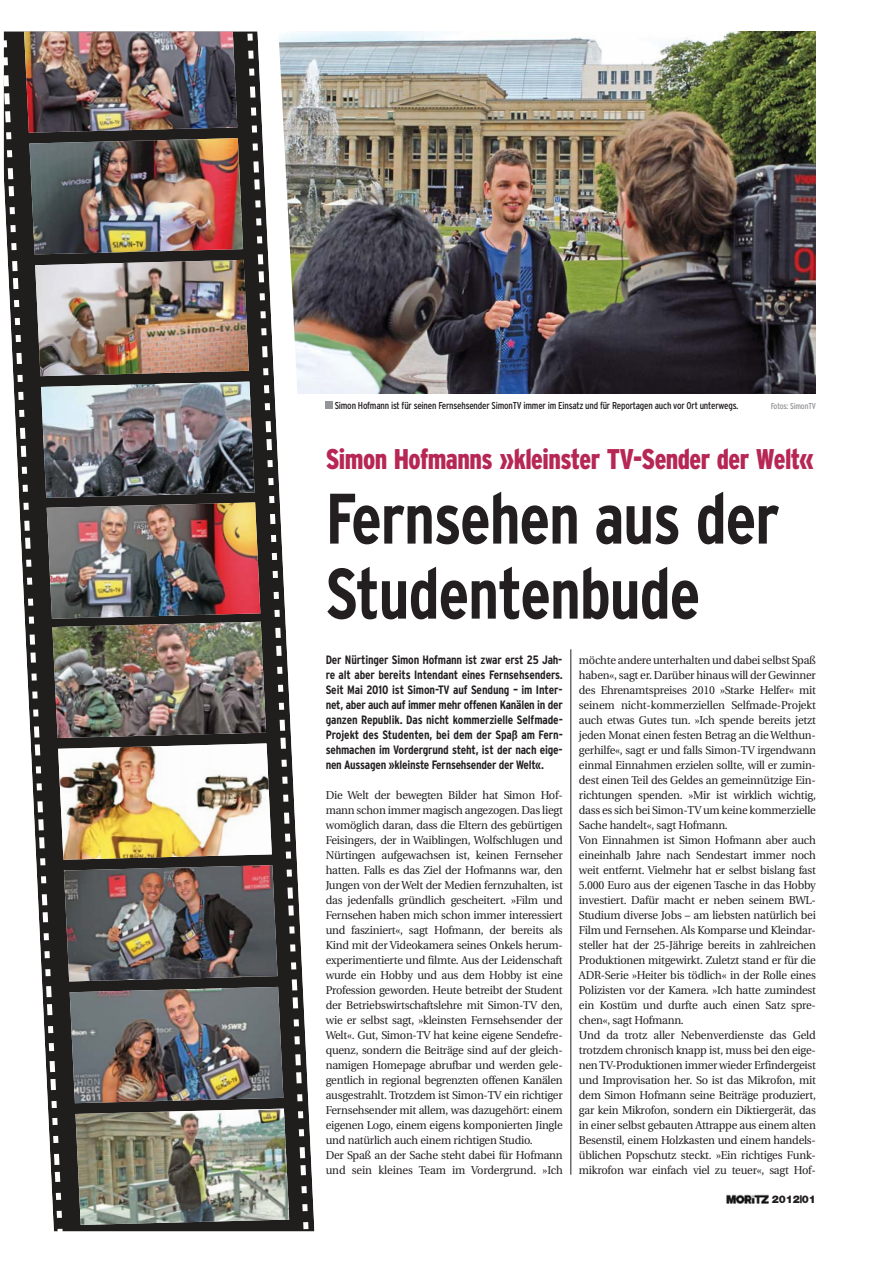
<style>
.page{position:relative;width:893px;height:1263px;background:#fff}
.page>*{position:absolute;margin:0;border:0;box-sizing:border-box;transform-origin:0 0}
.t1{font:700 condensed 71.25px/75px "Interstate";letter-spacing:-.02em;color:#231f20;scale:.95 1}
.t2{font:900 condensed 28.5px "Interstate";letter-spacing:-.02em;color:#b72755;scale:.93 1}
.t3{font:700 condensed 12.15px/15px "Interstate";letter-spacing:-.02em;color:#231f20;text-align:justify}
.t4{font:11.4px/15px "Utopia";letter-spacing:-.02em;color:#231f20}
.t5{font:900 10.65px "Helvetica Neue";letter-spacing:-.015em;color:#231f20}
.t6{font:condensed 10.05px "Interstate";letter-spacing:-.02em;color:#231f20}
.t7{font:condensed 8.55px "Interstate";letter-spacing:-.02em;color:#939598}
</style>
<div class="page">
<img style="left:726px;top:1195px;width:43px;height:9px">
<hr style="left:570px;top:649px;width:1px;height:526px;background:#231f20">
<div style="left:326px;top:401px;width:7px;height:8px;background:#939598"></div>
<img style="left:314px;top:32px;width:502px;height:361px">
<img style="left:4px;top:32px;width:310px;height:1199px">
<img style="left:75px;top:1109px;width:214px;height:116px">
<img style="left:70px;top:987px;width:213px;height:116px">
<img style="left:24px;top:32px;width:276px;height:949px">
<img style="left:47px;top:502px;width:213px;height:117px">
<p class="t6" style="left:335px;top:401px;width:405px">Simon Hofmann ist für seinen Fernsehsender SimonTV immer im Einsatz und für Reportagen auch vor Ort unterwegs.</p>
<p class="t7" style="left:771px;top:402px;width:47px">Fotos: SimonTV</p>
<h2 class="t2" style="left:326px;top:442px;width:527px">Simon Hofmanns »kleinster TV-Sender der Welt«</h2>
<h1 class="t1" style="left:326px;top:487px;width:479px">Fernsehen aus der<br>Studentenbude</h1>
<p class="t3" style="left:326px;top:653px;width:239px">Der Nürtinger Simon Hofmann ist zwar erst 25 Jah&shy;re alt aber bereits Intendant eines Fernsehsenders.<br>Seit Mai 2010 ist Simon-TV auf Sendung – im Inter&shy;net, aber auch auf immer mehr offenen Kanälen in der ganzen Republik. Das nicht kommerzielle Selfmade-Projekt des Studenten, bei dem der Spaß am Fern&shy;sehmachen im Vordergrund steht, ist der nach eige&shy;nen Aussagen »kleinste Fernsehsender der Welt«.</p>
<p class="t4" style="left:326px;top:788px;width:239px">Die Welt der bewegten Bilder hat Simon Hof&shy;mann schon immer magisch angezogen. Das liegt womöglich daran, dass die Eltern des gebürtigen Feisingers, der in Waiblingen, Wolfschlugen und Nürtingen aufgewachsen ist, keinen Fernseher hatten. Falls es das Ziel der Hofmanns war, den Jungen von der Welt der Medien fernzuhalten, ist das jedenfalls gründlich gescheitert. »Film und Fernsehen haben mich schon immer interessiert und fasziniert«, sagt Hofmann, der bereits als Kind mit der Videokamera seines Onkels herum&shy;experimentierte und filmte. Aus der Leidenschaft wurde ein Hobby und aus dem Hobby ist eine Profession geworden. Heute betreibt der Student der Betriebswirtschaftslehre mit Simon-TV den, wie er selbst sagt, »kleinsten Fernsehsender der Welt«. Gut, Simon-TV hat keine eigene Sendefre&shy;quenz, sondern die Beiträge sind auf der gleich&shy;namigen Homepage abrufbar und werden gele&shy;gentlich in regional begrenzten offenen Kanälen ausgestrahlt. Trotzdem ist Simon-TV ein richtiger Fernsehsender mit allem, was dazugehört: einem eigenen Logo, einem eigens komponierten Jingle und natürlich auch einem richtigen Studio.<br>Der Spaß an der Sache steht dabei für Hofmann und sein kleines Team im Vordergrund. »Ich</p>
<p class="t4" style="left:579px;top:653px;width:239px">möchte andere unterhalten und dabei selbst Spaß haben«, sagt er. Darüber hinaus will der Gewinner des Ehrenamtspreises 2010 »Starke Helfer« mit seinem nicht-kommerziellen Selfmade-Projekt auch etwas Gutes tun. »Ich spende bereits jetzt jeden Monat einen festen Betrag an die Welthun&shy;gerhilfe«, sagt er und falls Simon-TV irgendwann einmal Einnahmen erzielen sollte, will er zumin&shy;dest einen Teil des Geldes an gemeinnützige Ein&shy;richtungen spenden. »Mir ist wirklich wichtig, dass es sich bei Simon-TV um keine kommerzielle Sache handelt«, sagt Hofmann.<br>Von Einnahmen ist Simon Hofmann aber auch eineinhalb Jahre nach Sendestart immer noch weit entfernt. Vielmehr hat er selbst bislang fast 5.000 Euro aus der eigenen Tasche in das Hobby investiert. Dafür macht er neben seinem BWL-Studium diverse Jobs – am liebsten natürlich bei Film und Fernsehen. Als Komparse und Kleindar&shy;steller hat der 25-Jährige bereits in zahlreichen Produktionen mitgewirkt. Zuletzt stand er für die ADR-Serie »Heiter bis tödlich« in der Rolle eines Polizisten vor der Kamera. »Ich hatte zumindest ein Kostüm und durfte auch einen Satz spre&shy;chen«, sagt Hofmann.<br>Und da trotz aller Nebenverdienste das Geld trotzdem chronisch knapp ist, muss bei den eige&shy;nen TV-Produktionen immer wieder Erfindergeist und Improvisation her. So ist das Mikrofon, mit dem Simon Hofmann seine Beiträge produziert, gar kein Mikrofon, sondern ein Diktiergerät, das in einer selbst gebauten Attrappe aus einem alten Besenstil, einem Holzkasten und einem handels&shy;üblichen Popschutz steckt. »Ein richtiges Funk&shy;mikrofon war einfach viel zu teuer«, sagt Hof-</p>
<p class="t5" style="left:772px;top:1196px;width:45px">2012|01</p>
</div>
